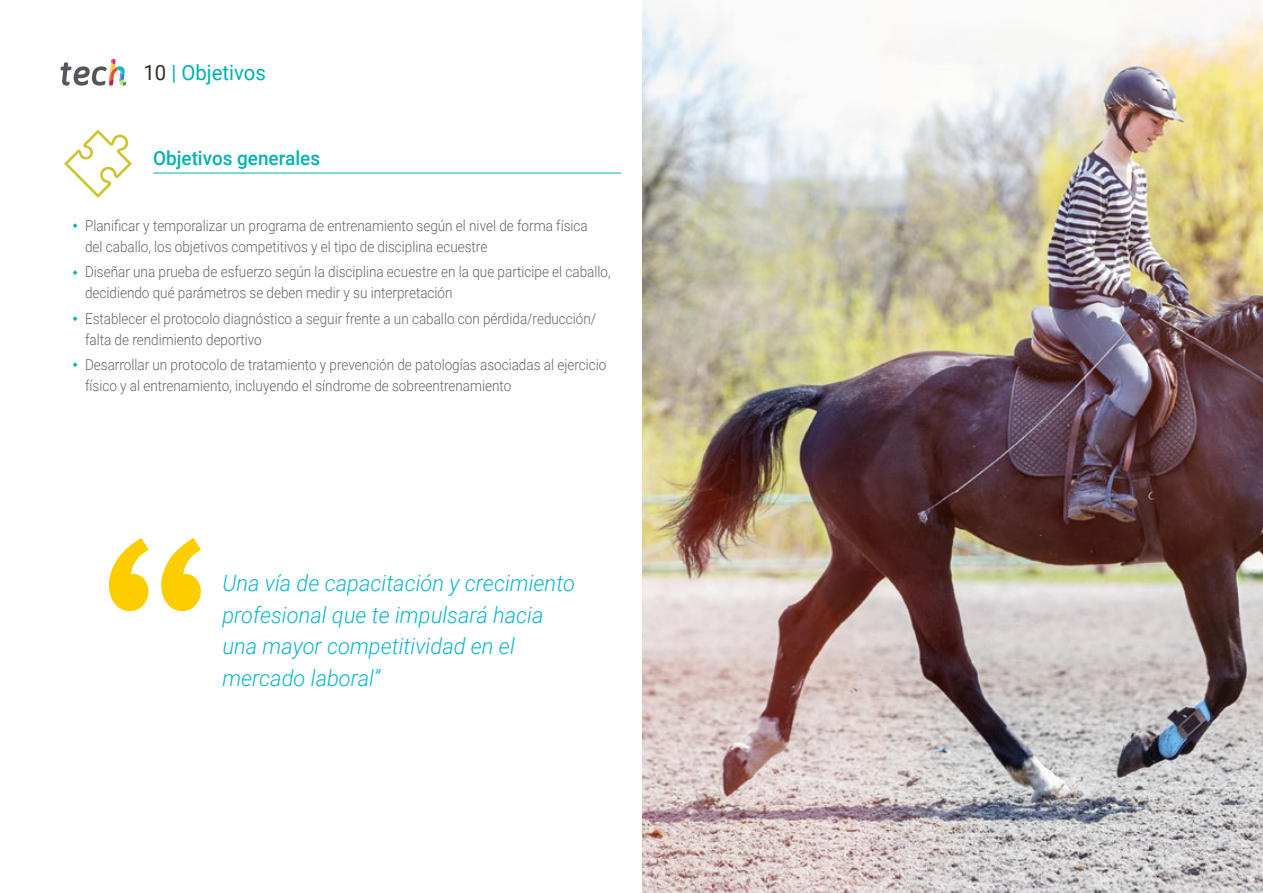
<style>
.page{position:relative;width:1263px;height:893px;background:#fff}
.page>*{position:absolute;margin:0;border:0;box-sizing:border-box;transform-origin:0 0}
.t1{font:italic 300 22.5px/31.5px "Roboto";color:#0fb6cf}
.t2{font:21px "Roboto";color:#00b2af}
.t3{font:500 19.5px "Roboto";color:#00b2af}
.t4{font:300 15px/21px "Roboto";color:#61646a;scale:.9 1}
.s1{color:#312e20}
.s2{color:#00b0ad}
</style>
<div class="page">
<hr style="left:153px;top:173px;width:468px;height:1px;background:#00b2af">
<svg style="left:64px;top:130px;width:68px;height:68px"></svg>
<img style="left:642px;top:0;width:621px;height:893px">
<svg style="left:109px;top:538px;width:92px;height:73px"></svg>
<svg style="left:61px;top:59px;width:65px;height:27px"></svg>
<h2 class="t2" style="left:144px;top:57px;width:124px"><span class="s1">10</span> <span class="s2">|</span> Objetivos</h2>
<h3 class="t3" style="left:153px;top:144px;width:169px">Objetivos generales</h3>
<p class="t4" style="left:85px;top:215px;width:560px">Planificar y temporalizar un programa de entrenamiento según el nivel de forma física del caballo, los objetivos competitivos y el tipo de disciplina ecuestre</p>
<p class="t4" style="left:85px;top:261px;width:585px">Diseñar una prueba de esfuerzo según la disciplina ecuestre en la que participe el caballo, decidiendo qué parámetros se deben medir y su interpretación</p>
<p class="t4" style="left:85px;top:307px;width:569px">Establecer el protocolo diagnóstico a seguir frente a un caballo con pérdida/reducción/ falta de rendimiento deportivo</p>
<p class="t4" style="left:85px;top:354px;width:581px">Desarrollar un protocolo de tratamiento y prevención de patologías asociadas al ejercicio físico y al entrenamiento, incluyendo el síndrome de sobreentrenamiento</p>
<h1 class="t1" style="left:222px;top:567px;width:354px">Una vía de capacitación y crecimiento profesional que te impulsará hacia una mayor competitividad en el mercado laboral”</h1>
</div>
